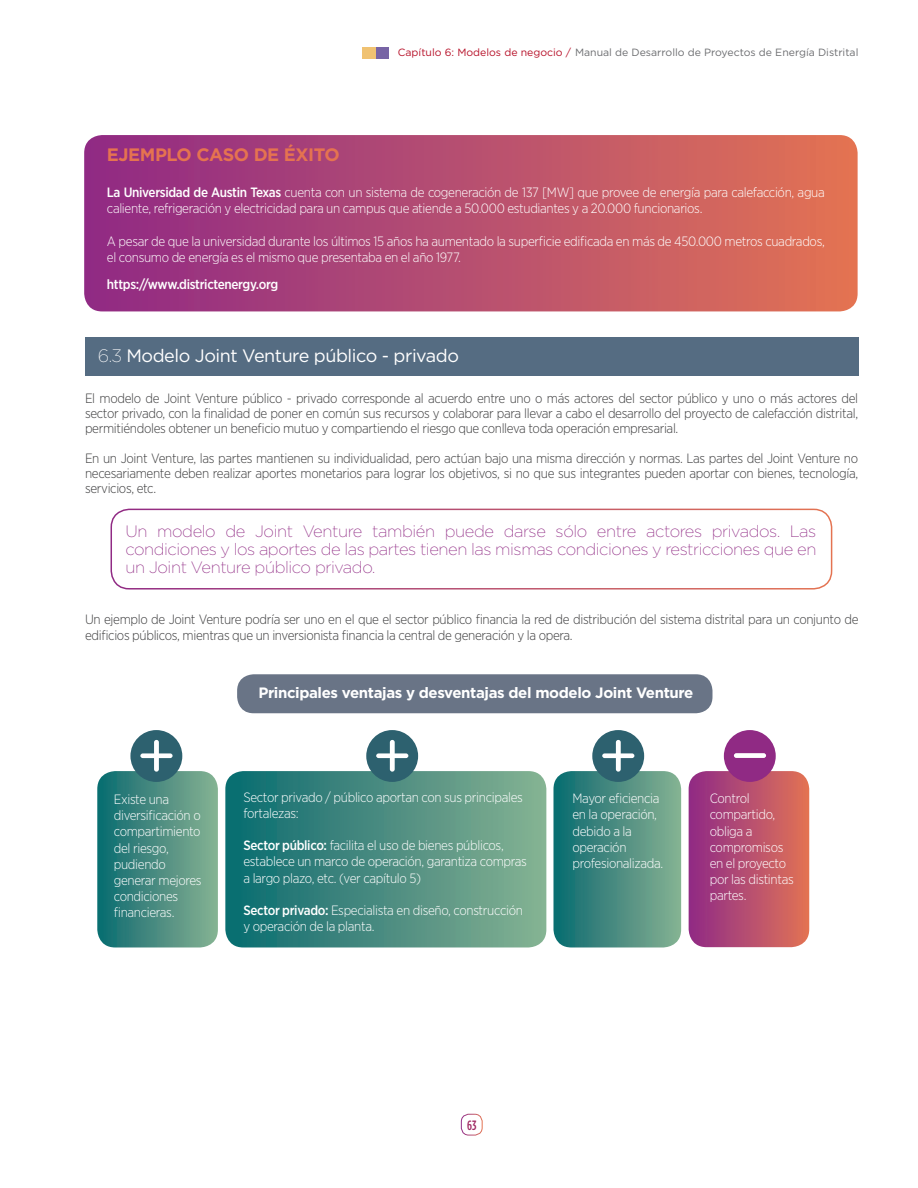
<style>
.page{position:relative;width:918px;height:1188px;background:#fff}
.page>*{position:absolute;margin:0;border:0;box-sizing:border-box;transform-origin:0 0}
.TEXTO_NORMAL2{font:64.5px "Gotham Rounded";color:#fff}
.TEXTO_NORMAL2-2{font:18px "Gotham";letter-spacing:-.025em;color:#fff}
.TEXTO_NORMAL2-3{font:700 18px "Gotham";letter-spacing:-.025em;color:#e57350}
.TEXTO_NORMAL2-4{font:200 16.5px/18px "Gotham";letter-spacing:-.025em;color:#902a84;text-align:justify}
.TEXTO_NORMAL2-5{font:700 15px "Gotham";letter-spacing:-.025em;color:#fff}
.TEXTO_NORMAL2-6{font:300 13.5px/16.2px "Gotham Narrow";letter-spacing:-.025em;color:#fff}
.TEXTO_NORMAL2-7{font:300 13.5px/15px "Gotham Narrow";letter-spacing:-.025em;color:#3e3e3f;text-align:justify}
.TEXTO_NORMAL2-8{font:500 13.5px "Gotham Narrow";letter-spacing:-.025em;color:#fff}
.t1{font:500 13.5px "Gotham Condensed";color:#9f2962}
.t2{font:10.5px "Gotham";color:#6c6d70}
.s1{color:#b71129}
.s2{font-weight:500}
.s3{font-weight:200}
</style>
<div class="page">
<div style="left:461px;top:1114px;width:21px;height:21px;border:1px solid #fff;border-radius:8px"></div>
<div style="left:375px;top:48px;width:14px;height:11px;background:#7764a5"></div>
<div style="left:362px;top:48px;width:13px;height:11px;background:#f0c272"></div>
<div style="left:237px;top:674px;width:475px;height:39px;background:#697486;border-radius:16px"></div>
<svg style="left:97px;top:771px;width:121px;height:176px;background:#4c8f82"></svg>
<svg style="left:225px;top:771px;width:321px;height:176px;background:#4a8e81"></svg>
<svg style="left:553px;top:771px;width:128px;height:176px;background:#4b8f82"></svg>
<svg style="left:689px;top:771px;width:120px;height:176px;background:#b9516f"></svg>
<div style="left:130px;top:730px;width:52px;height:52px;background:#2d616f;border-radius:50%"></div>
<div style="left:366px;top:730px;width:52px;height:52px;background:#2d616f;border-radius:50%"></div>
<div style="left:592px;top:730px;width:52px;height:52px;background:#2d616f;border-radius:50%"></div>
<div style="left:724px;top:730px;width:52px;height:52px;background:#902a84;border-radius:50%"></div>
<div style="left:111px;top:509px;width:721px;height:81px;border:2px solid #fff;border-radius:18px"></div>
<svg style="left:84px;top:135px;width:774px;height:176px;background:#b84f6e"></svg>
<div style="left:85px;top:337px;width:773px;height:39px;background:#556c82"></div>
<p class="TEXTO_NORMAL2-3" style="left:107px;top:144px;width:234px">EJEMPLO CASO DE ÉXITO</p>
<p class="t2" style="left:398px;top:46px;width:462px"><span class="s1">Capítulo 6: Modelos de negocio /</span> Manual de Desarrollo de Proyectos de Energía Distrital</p>
<p class="TEXTO_NORMAL2-6" style="left:107px;top:184px;width:719px"><span class="s2">La Universidad de Austin Texas</span> cuenta con un sistema de cogeneración de 137 [MW] que provee de energía para calefacción, agua caliente, refrigeración y electricidad para un campus que atiende a 50.000 estudiantes y a 20.000 funcionarios.</p>
<p class="TEXTO_NORMAL2-6" style="left:107px;top:232px;width:719px">A pesar de que la universidad durante los últimos 15 años ha aumentado la superficie edificada en más de 450.000 metros cuadrados, el consumo de energía es el mismo que presentaba en el año 1977.</p>
<p class="TEXTO_NORMAL2-8" style="left:107px;top:276px;width:173px">https://www.districtenergy.org</p>
<p class="TEXTO_NORMAL2-2" style="left:98px;top:344px;width:363px"><span class="s3">6.3</span> Modelo Joint Venture público - privado</p>
<p class="TEXTO_NORMAL2-7" style="left:85px;top:390px;width:775px">El modelo de Joint Venture público - privado corresponde al acuerdo entre uno o más actores del sector público y uno o más actores del sector privado, con la finalidad de poner en común sus recursos y colaborar para llevar a cabo el desarrollo del proyecto de calefacción distrital, permitiéndoles obtener un beneficio mutuo y compartiendo el riesgo que conlleva toda operación empresarial.</p>
<p class="TEXTO_NORMAL2-7" style="left:85px;top:450px;width:775px">En un Joint Venture, las partes mantienen su individualidad, pero actúan bajo una misma dirección y normas. Las partes del Joint Venture no necesariamente deben realizar aportes monetarios para lograr los objetivos, si no que sus integrantes pueden aportar con bienes, tecnología, servicios, etc.</p>
<p class="TEXTO_NORMAL2-4" style="left:125px;top:522px;width:692px">Un modelo de Joint Venture también puede darse sólo entre actores privados. Las condiciones y los aportes de las partes tienen las mismas condiciones y restricciones que en un Joint Venture público privado.</p>
<p class="TEXTO_NORMAL2-7" style="left:85px;top:611px;width:775px;line-height:16.2px">Un ejemplo de Joint Venture podría ser uno en el que el sector público financia la red de distribución del sistema distrital para un conjunto de edificios públicos, mientras que un inversionista financia la central de generación y la opera.</p>
<p class="TEXTO_NORMAL2-5" style="left:258px;top:684px;width:437px">Principales ventajas y desventajas del modelo Joint Venture</p>
<p class="TEXTO_NORMAL2" style="left:136px;top:711px;width:42px">+</p>
<p class="TEXTO_NORMAL2" style="left:372px;top:711px;width:42px">+</p>
<p class="TEXTO_NORMAL2" style="left:598px;top:711px;width:42px">+</p>
<p class="TEXTO_NORMAL2" style="left:730px;top:711px;width:42px">−</p>
<p class="TEXTO_NORMAL2-6" style="left:114px;top:791px;width:89px">Existe una diversificación o compartimiento del riesgo, pudiendo generar mejores condiciones financieras.</p>
<p class="TEXTO_NORMAL2-6" style="left:243px;top:788px;width:281px">Sector privado / público aportan con sus principales fortalezas:</p>
<p class="TEXTO_NORMAL2-6" style="left:243px;top:837px;width:285px"><span class="s2">Sector público:</span> facilita el uso de bienes públicos, establece un marco de operación, garantiza compras a largo plazo, etc. (ver capítulo 5)</p>
<p class="TEXTO_NORMAL2-6" style="left:243px;top:902px;width:281px"><span class="s2">Sector privado:</span> Especialista en diseño, construcción y operación de la planta.</p>
<p class="TEXTO_NORMAL2-6" style="left:572px;top:790px;width:92px">Mayor eficiencia en la operación, debido a la operación profesionalizada.</p>
<p class="TEXTO_NORMAL2-6" style="left:710px;top:790px;width:86px">Control compartido, obliga a compromisos en el proyecto por las distintas partes.</p>
<p class="t1" style="left:467px;top:1118px;width:11px">63</p>
</div>
